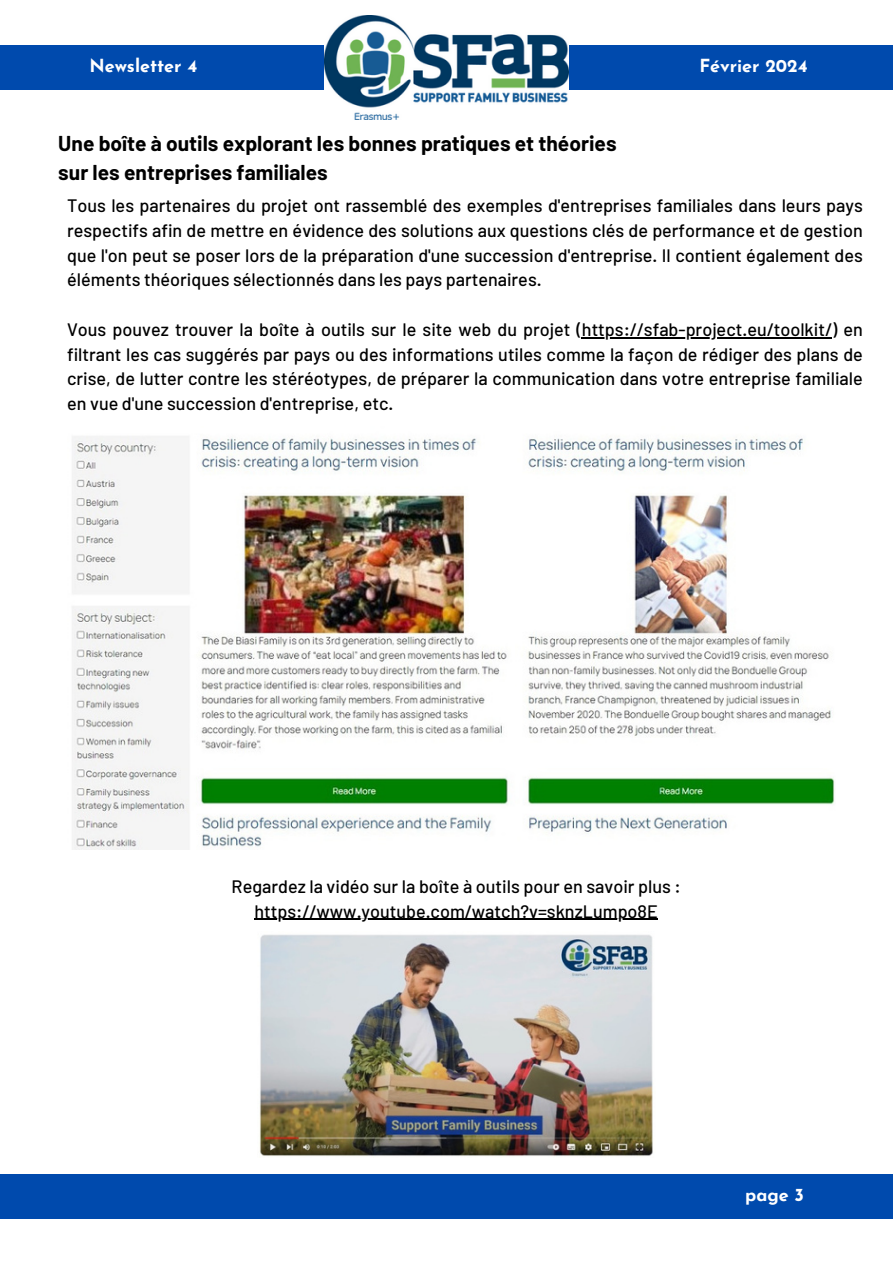
<style>
.page{position:relative;width:893px;height:1264px;background:#fff}
.page>*{position:absolute;margin:0;border:0;box-sizing:border-box;transform-origin:0 0}
.t1{font:700 21px/29.2px "Barlow";color:#000}
.t2{font:500 18px/24.8px "Barlow";color:#000;text-align:justify}
.t3{font:700 18px "Josefin Sans";color:#fff}
</style>
<div class="page">
<div style="left:0;top:45px;width:892px;height:44px;background:#004aad"></div>
<div style="left:0;top:1174px;width:892px;height:44px;background:#004aad"></div>
<img style="left:324px;top:15px;width:244px;height:104px">
<img style="left:72px;top:436px;width:763px;height:413px">
<hr style="left:582px;top:337px;width:250px;height:1px;background:#000">
<img style="left:259px;top:934px;width:394px;height:222px">
<hr style="left:254px;top:918px;width:403px;height:1px;background:#000">
<h1 class="t3" style="left:89px;top:58px;width:110px">Newsletter 4</h1>
<p class="t3" style="left:699px;top:58px;width:110px">Février 2024</p>
<p class="t1" style="left:58px;top:128px;width:560px">Une boîte à outils explorant les bonnes pratiques et théories sur les entreprises familiales</p>
<p class="t2" style="left:67px;top:192px;width:797px">Tous les partenaires du projet ont rassemblé des exemples d'entreprises familiales dans leurs pays respectifs afin de mettre en évidence des solutions aux questions clés de performance et de gestion que l'on peut se poser lors de la préparation d'une succession d'entreprise. Il contient également des éléments théoriques sélectionnés dans les pays partenaires.</p>
<p class="t2" style="left:67px;top:316px;width:797px">Vous pouvez trouver la boîte à outils sur le site web du projet (https://sfab-project.eu/toolkit/) en</p>
<p class="t2" style="left:67px;top:341px;width:797px">filtrant les cas suggérés par pays ou des informations utiles comme la façon de rédiger des plans de crise, de lutter contre les stéréotypes, de préparer la communication dans votre entreprise familiale en vue d'une succession d'entreprise, etc.</p>
<p class="t2" style="left:232px;top:873px;width:450px;text-align:center">Regardez la vidéo sur la boîte à outils pour en savoir plus : https://www.youtube.com/watch?v=sknzLumpo8E</p>
<p class="t3" style="left:745px;top:1187px;width:60px">page 3</p>
</div>
